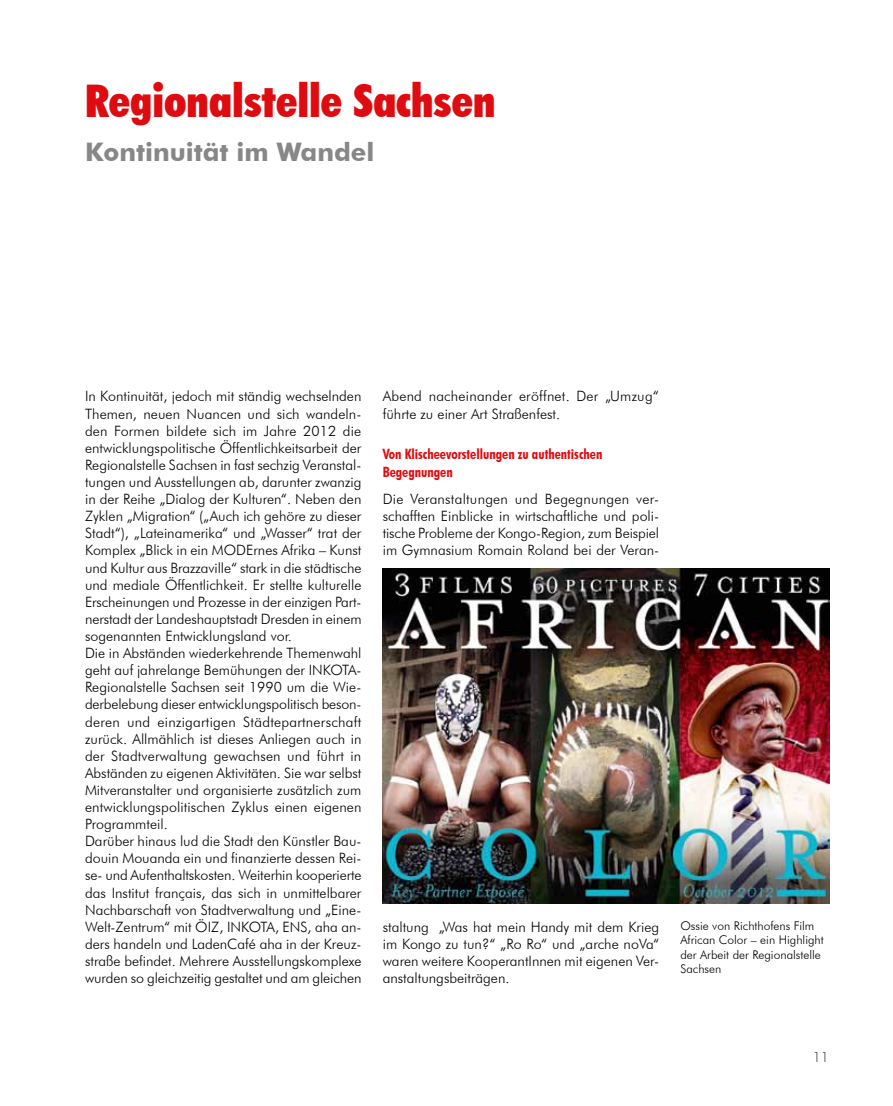
<style>
.page{position:relative;width:893px;height:1106px;background:#fff}
.page>*{position:absolute;margin:0;border:0;box-sizing:border-box;transform-origin:0 0}
.t1{font:900 condensed 45px "Futura BT";color:#de0c10}
.t2{font:700 25.5px "Futura BT";color:#868786}
.t3{font:300 14.25px/17.1px "Futura BT";color:#000}
.t4{font:700 condensed 14.25px/17.1px "Futura BT";color:#de0c10}
.t5{font:300 14.25px "Futura BT";color:#565655}
.t6{font:300 12px/14.4px "Futura BT";color:#000}
</style>
<div class="page">
<img style="left:383px;top:568px;width:446px;height:335px">
<h1 class="t1" style="left:85px;top:74px;width:412px">Regionalstelle Sachsen</h1>
<h2 class="t2" style="left:85px;top:136px;width:291px">Kontinuität im Wandel</h2>
<p class="t3" style="left:85px;top:388px;width:278px">In Kontinuität, jedoch mit ständig wechselnden Themen, neuen Nuancen und sich wandeln&shy;den Formen bildete sich im Jahre 2012 die entwicklungspolitische Öffentlichkeitsarbeit der Regionalstelle Sachsen in fast sechzig Veranstal&shy;tungen und Ausstellungen ab, darunter zwanzig in der Reihe „Dialog der Kulturen“. Neben den Zyklen „Migration“ („Auch ich gehöre zu dieser Stadt“), „Lateinamerika“ und „Wasser“ trat der Komplex „Blick in ein MODErnes Afrika – Kunst und Kultur aus Brazzaville“ stark in die städtische und mediale Öffentlichkeit. Er stellte kulturelle Erscheinungen und Prozesse in der einzigen Part&shy;nerstadt der Landeshauptstadt Dresden in einem sogenannten Entwicklungsland vor.<br>Die in Abständen wiederkehrende Themenwahl geht auf jahrelange Bemühungen der INKOTA-Regionalstelle Sachsen seit 1990 um die Wie&shy;derbelebung dieser entwicklungspolitisch beson&shy;deren und einzigartigen Städtepartnerschaft zurück. Allmählich ist dieses Anliegen auch in der Stadtverwaltung gewachsen und führt in Abständen zu eigenen Aktivitäten. Sie war selbst Mitveranstalter und organisierte zusätzlich zum entwicklungspolitischen Zyklus einen eigenen Programmteil.<br>Darüber hinaus lud die Stadt den Künstler Bau&shy;douin Mouanda ein und finanzierte dessen Rei&shy;se- und Aufenthaltskosten. Weiterhin kooperierte das Institut français, das sich in unmittelbarer Nachbarschaft von Stadtverwaltung und „Eine-Welt-Zentrum“ mit ÖIZ, INKOTA, ENS, aha an&shy;ders handeln und LadenCafé aha in der Kreuz&shy;straße befindet. Mehrere Ausstellungskomplexe wurden so gleichzeitig gestaltet und am gleichen</p>
<p class="t3" style="left:383px;top:388px;width:278px">Abend nacheinander eröffnet. Der „Umzug“ führte zu einer Art Straßenfest.</p>
<p class="t4" style="left:383px;top:445px;width:221px">Von Klischeevorstellungen zu authentischen<br>Begegnungen</p>
<p class="t3" style="left:383px;top:490px;width:278px;text-align:justify">Die Veranstaltungen und Begegnungen ver&shy;schafften Einblicke in wirtschaftliche und poli&shy;tische Probleme der Kongo-Region, zum Beispiel im Gymnasium Romain Roland bei der Veran-</p>
<p class="t3" style="left:383px;top:918px;width:278px;text-align:justify">staltung „Was hat mein Handy mit dem Krieg im Kongo zu tun?“ „Ro Ro“ und „arche noVa“ waren weitere KooperantInnen mit eigenen Ver&shy;anstaltungsbeiträgen.</p>
<p class="t6" style="left:680px;top:918px;width:145px">Ossie von Richthofens Film<br>African Color – ein Highlight der Arbeit der Regionalstelle<br>Sachsen</p>
<p class="t5" style="left:813px;top:1047px;width:18px">11</p>
</div>
